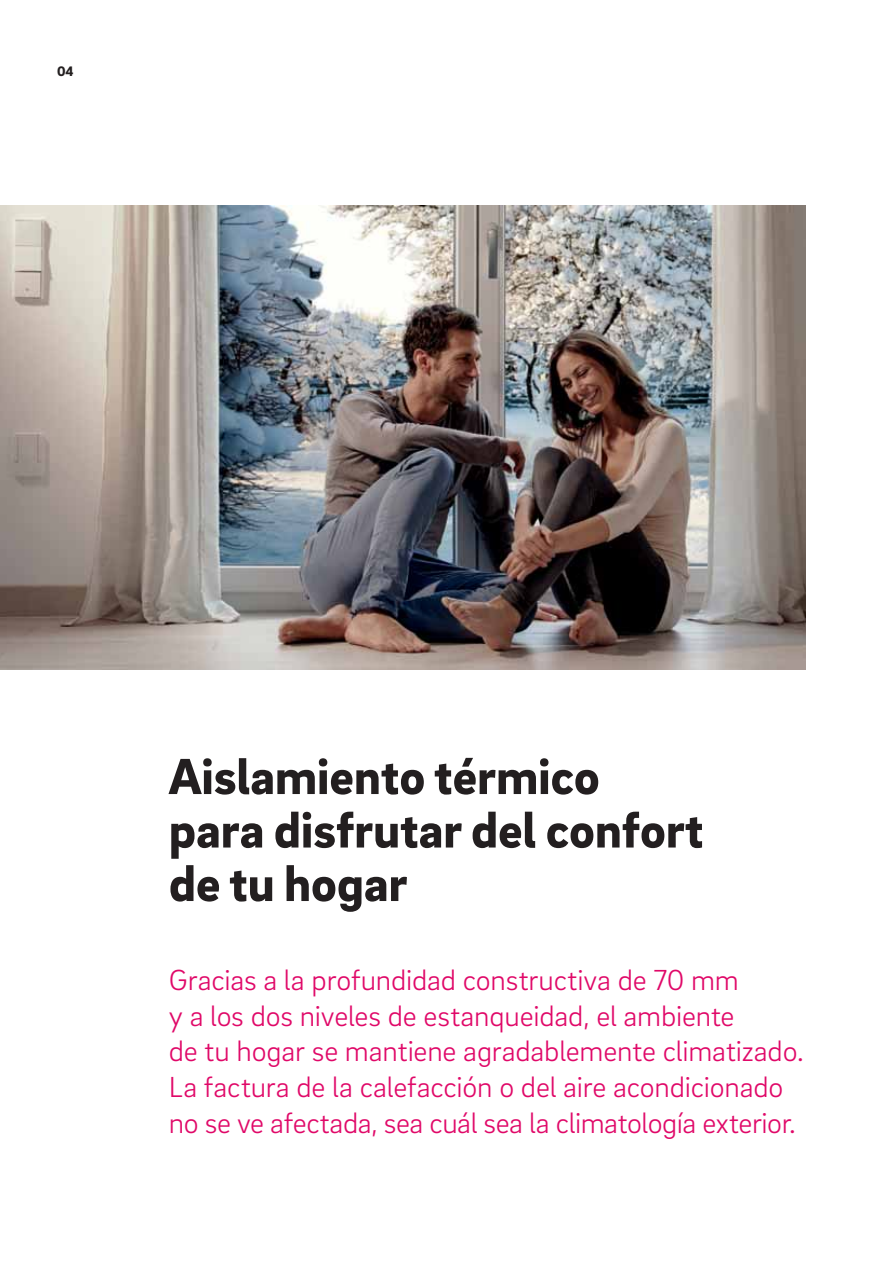
<style>
.page{position:relative;width:893px;height:1263px;background:#fff}
.page>*{position:absolute;margin:0;border:0;box-sizing:border-box;transform-origin:0 0}
.t1{font:900 52.05px/53.6px "Brix Sans";color:#231f20}
.t2{font:300 29.7px/35.7px "Brix Sans";letter-spacing:-.005em;color:#e00868}
.t3{font:900 14.1px "Brix Sans";color:#231f20}
</style>
<div class="page">
<img style="left:0;top:206px;width:805px;height:463px">
<p class="t3" style="left:57px;top:66px;width:18px">04</p>
<h1 class="t1" style="left:169px;top:753px;width:536px">Aislamiento térmico para disfrutar del confort de tu hogar</h1>
<p class="t2" style="left:169px;top:964px;width:637px">Gracias a la profundidad constructiva de 70 mm<br>y a los dos niveles de estanqueidad, el ambiente<br>de tu hogar se mantiene agradablemente climatizado.<br>La factura de la calefacción o del aire acondicionado no se ve afectada, sea cuál sea la climatología exterior.</p>
</div>
